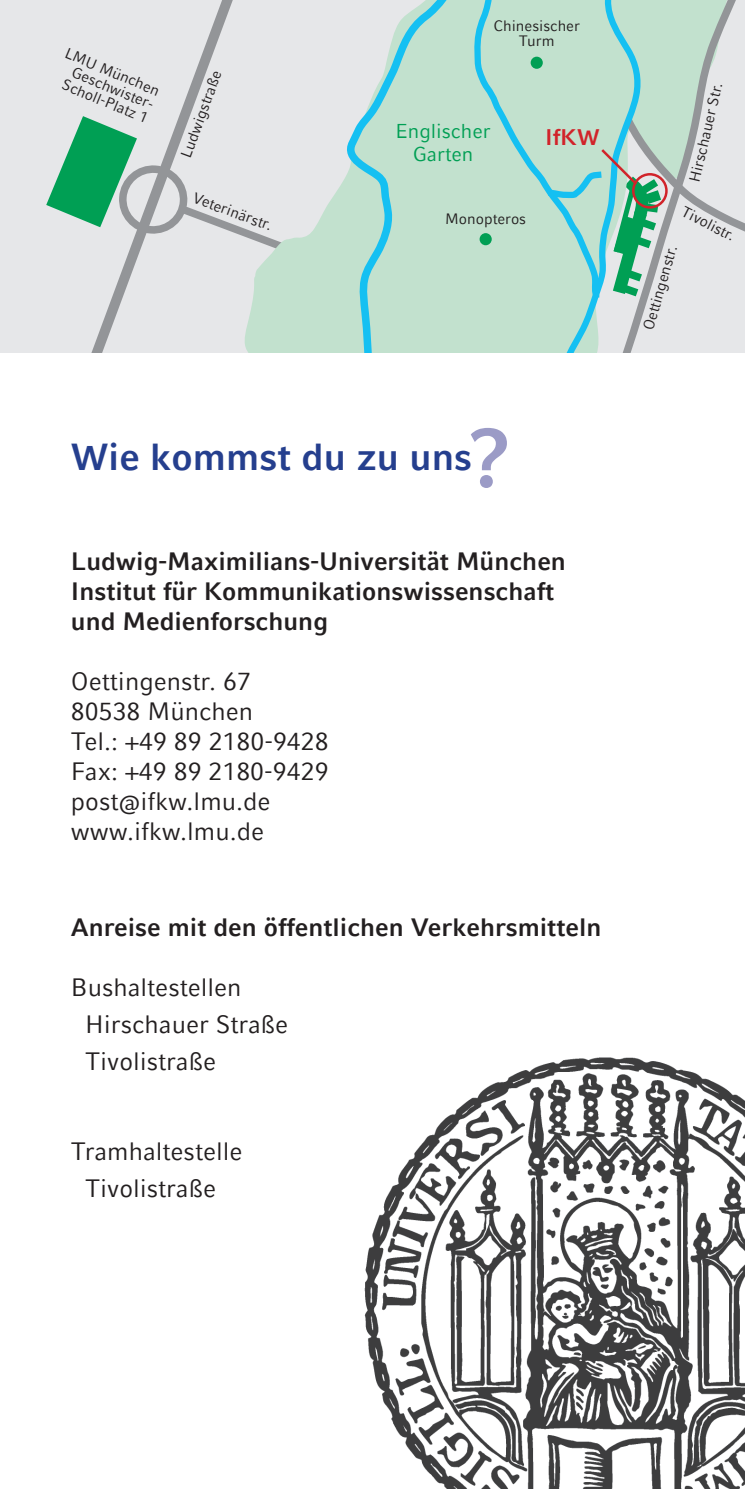
<style>
.page{position:relative;width:745px;height:1489px;background:#fff}
.page>*{position:absolute;margin:0;border:0;box-sizing:border-box;transform-origin:0 0}
.t1{font:700 37.5px "LMU Compatil Fact";color:#253f8e}
.t2{font:25px/30px "LMU Compatil Fact";color:#231f20}
.t3{font:700 25px/30px "LMU Compatil Fact";color:#231f20}
.t4{font:700 22.5px "LMU Compatil Fact";color:#d1232a}
.t5{font:20px "LMU Compatil Fact";color:#009f54}
.t6{font:15px/15px "LMU Compatil Fact";color:#231f20;text-align:center}
.s1{font-size:82.5px;color:#9b9bc6}
</style>
<div class="page">
<div style="left:0;top:0;width:744px;height:353px;background:#e6e7e9"></div>
<svg style="left:46px;top:133px;width:30px;height:85px"></svg>
<svg style="left:76px;top:0;width:167px;height:353px"></svg>
<svg style="left:243px;top:197px;width:298px;height:156px;fill:#c2e1ce"></svg>
<div style="left:492px;top:0;width:49px;height:304px;background:#c2e1ce"></div>
<svg style="left:333px;top:0;width:159px;height:353px;background:#bbdfd4"></svg>
<div style="left:530px;top:57px;width:12px;height:12px;background:#009f54;border-radius:50%"></div>
<div style="left:479px;top:233px;width:12px;height:12px;background:#009f54;border-radius:50%"></div>
<svg style="left:541px;top:0;width:203px;height:353px"></svg>
<img style="left:364px;top:1057px;width:380px;height:431px">
<p class="t6" style="left:77px;top:49px;width:95px;text-align:left;text-indent:-9px;rotate:22deg">LMU München<br>Geschwister-<br>Scholl-Platz 1</p>
<p class="t6" style="left:178px;top:154px;width:93px;rotate:-70deg">Ludwigstraße</p>
<p class="t6" style="left:196px;top:190px;width:85px;rotate:20deg">Veterinärstr.</p>
<p class="t6" style="left:493px;top:18px;width:88px">Chinesischer<br>Turm</p>
<p class="t5" style="left:395px;top:120px;width:97px">Englischer</p>
<p class="t4" style="left:545px;top:124px;width:56px">IfKW</p>
<p class="t5" style="left:412px;top:142px;width:62px">Garten</p>
<p class="t6" style="left:445px;top:211px;width:82px">Monopteros</p>
<h1 class="t1" style="left:71px;top:435px;width:441px">Wie kommst du zu uns<span class="s1">?</span></h1>
<p class="t3" style="left:71px;top:546px;width:496px">Ludwig-Maximilians-Universität München<br>Institut für Kommunikationswissenschaft und Medienforschung</p>
<p class="t2" style="left:71px;top:666px;width:259px">Oettingenstr. 67<br>80538 München<br>Tel.: +49 89 2180-9428<br>Fax: +49 89 2180-9429 post@ifkw.lmu.de www.ifkw.lmu.de</p>
<p class="t3" style="left:71px;top:912px;width:531px">Anreise mit den öffentlichen Verkehrsmitteln</p>
<p class="t2" style="left:85px;top:968px;width:204px;line-height:37px;text-indent:-14px">Bushaltestellen<br>Hirschauer Straße<br>Tivolistraße</p>
<p class="t2" style="left:71px;top:1132px;width:173px;line-height:37px;text-align:center">Tramhaltestelle<br>Tivolistraße</p>
<p class="t6" style="left:686px;top:180px;width:103px;rotate:-77deg">Hirschauer Str.</p>
<p class="t6" style="left:685px;top:203px;width:59px;rotate:27deg">Tivolistr.</p>
<p class="t6" style="left:640px;top:327px;width:89px;rotate:-74deg">Oettingenstr.</p>
</div>
